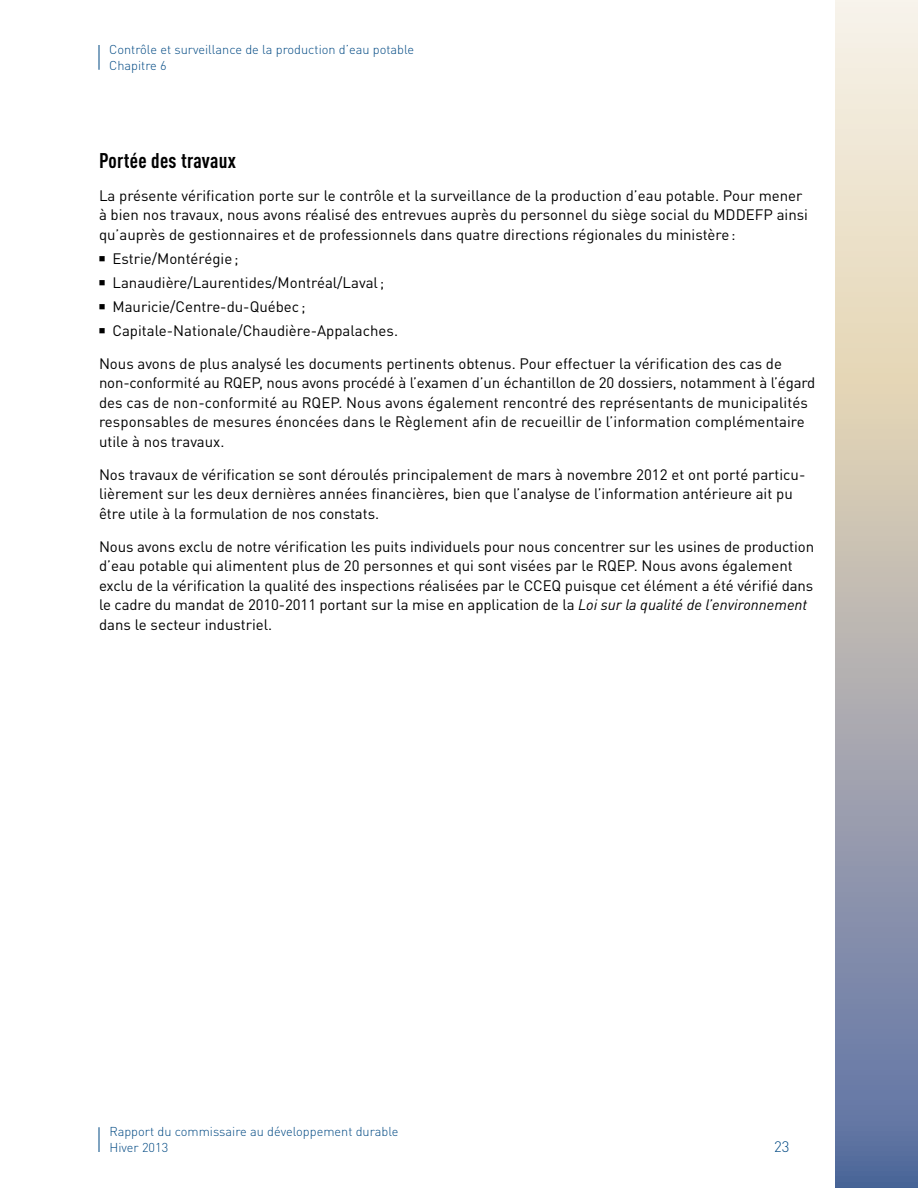
<style>
.page{position:relative;width:918px;height:1188px;background:#fff}
.page>*{position:absolute;margin:0;border:0;box-sizing:border-box;transform-origin:0 0}
.t1{font:700 condensed 21px "DIN Offc";letter-spacing:.015em;color:#000}
.t2{font:15px/19.5px "DIN Offc";color:#000}
.t3{font:300 15px "DIN Offc";color:#004983}
.t4{font:300 12.75px/15.8px "DIN Offc";color:#004983}
.s1{font-style:italic}
</style>
<div class="page">
<svg style="left:836px;top:0;width:82px;height:1188px;background:#b8b7b8"></svg>
<svg style="left:99px;top:1127px;width:1px;height:25px"></svg>
<svg style="left:99px;top:45px;width:1px;height:25px"></svg>
<p class="t4" style="left:109px;top:41px;width:307px">Contrôle et surveillance de la production d’eau potable<br>Chapitre 6</p>
<h1 class="t1" style="left:99px;top:147px;width:139px">Portée des travaux</h1>
<p class="t2" style="left:99px;top:185px;width:711px">La présente vérification porte sur le contrôle et la surveillance de la production d’eau potable. Pour mener à bien nos travaux, nous avons réalisé des entrevues auprès du personnel du siège social du MDDEFP ainsi qu’auprès de gestionnaires et de professionnels dans quatre directions régionales du ministère:</p>
<p class="t2" style="left:112px;top:246px;width:287px;line-height:24px">Estrie/Montérégie; Lanaudière/Laurentides/Montréal/Laval; Mauricie/Centre-du-Québec ; Capitale-Nationale/Chaudière-Appalaches.</p>
<p class="t2" style="left:99px;top:353px;width:718px">Nous avons de plus analysé les documents pertinents obtenus. Pour effectuer la vérification des cas de non-conformité au RQEP, nous avons procédé à l’examen d’un échantillon de 20 dossiers, notamment à l’égard des cas de non-conformité au RQEP. Nous avons également rencontré des représentants de municipalités responsables de mesures énoncées dans le Règlement afin de recueillir de l’information complémentaire utile à nos travaux.</p>
<p class="t2" style="left:99px;top:464px;width:708px">Nos travaux de vérification se sont déroulés principalement de mars à novembre 2012 et ont porté particu&shy;lièrement sur les deux dernières années financières, bien que l’analyse de l’information antérieure ait pu être utile à la formulation de nos constats.</p>
<p class="t2" style="left:99px;top:536px;width:717px">Nous avons exclu de notre vérification les puits individuels pour nous concentrer sur les usines de production d’eau potable qui alimentent plus de 20 personnes et qui sont visées par le RQEP. Nous avons également exclu de la vérification la qualité des inspections réalisées par le CCEQ puisque cet élément a été vérifié dans le cadre du mandat de 2010-2011 portant sur la mise en application de la <span class="s1">Loi sur la qualité de l’environnement </span>dans le secteur industriel.</p>
<p class="t4" style="left:110px;top:1124px;width:291px">Rapport du commissaire au développement durable<br>Hiver 2013</p>
<p class="t3" style="left:774px;top:1137px;width:17px">23</p>
</div>
